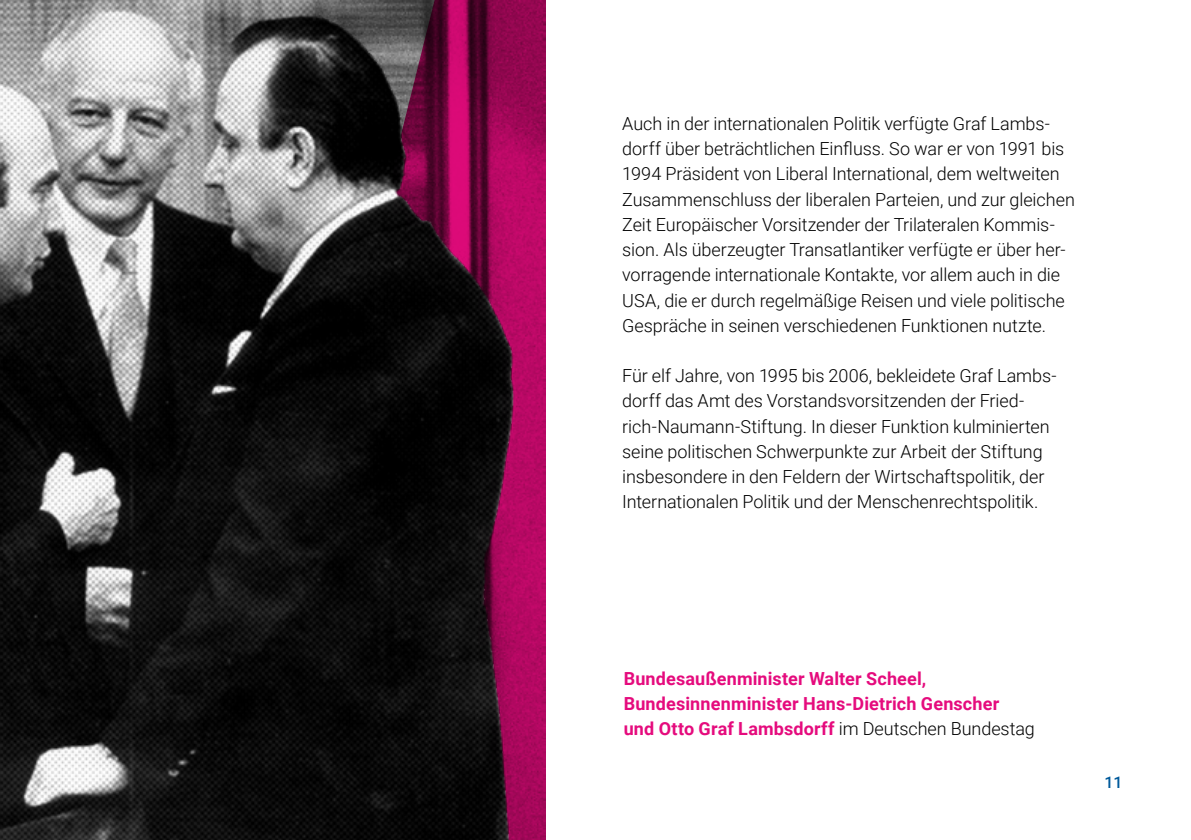
<style>
.page{position:relative;width:1191px;height:840px;background:#fff}
.page>*{position:absolute;margin:0;border:0;box-sizing:border-box;transform-origin:0 0}
.t1{font:300 18px/25.2px "Roboto";letter-spacing:-.005em;color:#000}
.t2{font:700 18px/25.2px "Roboto";letter-spacing:.01em;color:#e50b7d}
.t3{font:500 16px "Roboto";color:#005a9b}
.s1{font-weight:300;color:#000}
</style>
<div class="page">
<img style="left:0;top:0;width:191px;height:839px">
<svg style="left:191px;top:0;width:354px;height:839px;background:#391b2b"></svg>
<p class="t1" style="left:622px;top:110px;width:454px">Auch in der internationalen Politik verfügte Graf Lambs&shy;dorff über beträchtlichen Einfluss. So war er von 1991 bis 1994 Präsident von Liberal International, dem weltweiten Zusammenschluss der liberalen Parteien, und zur gleichen Zeit Europäischer Vorsitzender der Trilateralen Kommis&shy;sion. Als überzeugter Transatlantiker verfügte er über her&shy;vorragende internationale Kontakte, vor allem auch in die USA, die er durch regelmäßige Reisen und viele politische Gespräche in seinen verschiedenen Funktionen nutzte.</p>
<p class="t1" style="left:622px;top:362px;width:436px">Für elf Jahre, von 1995 bis 2006, bekleidete Graf Lambs&shy;dorff das Amt des Vorstandsvorsitzenden der Fried&shy;rich-Naumann-Stiftung. In dieser Funktion kulminierten seine politischen Schwerpunkte zur Arbeit der Stiftung insbesondere in den Feldern der Wirtschaftspolitik, der Internationalen Politik und der Menschenrechtspolitik.</p>
<p class="t2" style="left:623px;top:665px;width:413px">Bundesaußenminister Walter Scheel,<br>Bundesinnenminister Hans-Dietrich Genscher<br>und Otto Graf Lambsdorff <span class="s1">im Deutschen Bundestag</span></p>
<p class="t3" style="left:1104px;top:771px;width:20px">11</p>
</div>
